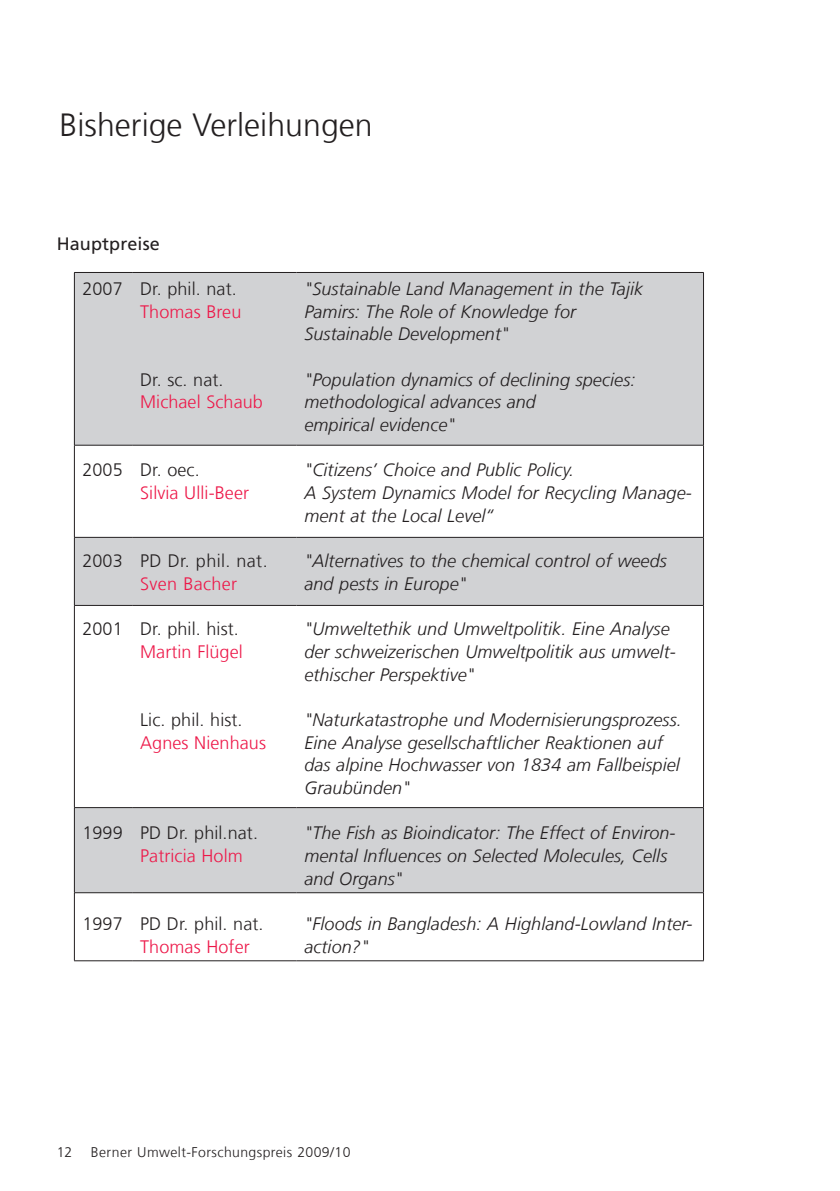
<style>
.page{position:relative;width:840px;height:1191px;background:#fff}
.page>*{position:absolute;margin:0;border:0;box-sizing:border-box;transform-origin:0 0}
._1__Haupttitel_16pt{font:300 32px "Frutiger LT Com";color:#231f20}
._5__Grundtext_9pt{font:italic 300 18px/22.6px "Frutiger LT Com";letter-spacing:.005em;color:#231f20}
._5__Grundtext_9pt-2{font:300 18px/22.6px "Frutiger LT Com";letter-spacing:.005em;color:#231f20}
._5__Grundtext_9pt-3{font:300 18px "Frutiger LT Com";letter-spacing:.005em;color:#ed1748}
.Zwischentitel_9pt_ro{font:18px "Frutiger LT Com";letter-spacing:.005em;color:#231f20}
.Umschlag_Untertitel{font:300 18px "Frutiger LT Com";letter-spacing:.005em;color:#231f20}
.t1{font:300 14px "Frutiger LT Com";letter-spacing:.03em;color:#231f20}
.s1{color:#ed1748}
</style>
<div class="page">
<svg style="left:75px;top:273px;width:627px;height:619px;fill:#d1d2d4"></svg>
<hr style="left:74px;top:272px;width:58px;height:1px;background:#231f20">
<hr style="left:74px;top:273px;width:1px;height:172px;background:#231f20">
<hr style="left:132px;top:272px;width:164px;height:1px;background:#231f20">
<hr style="left:296px;top:272px;width:407px;height:1px;background:#231f20">
<hr style="left:702px;top:273px;width:1px;height:172px;background:#231f20">
<hr style="left:74px;top:445px;width:58px;height:1px;background:#231f20">
<hr style="left:74px;top:445px;width:1px;height:92px;background:#231f20">
<hr style="left:132px;top:445px;width:164px;height:1px;background:#231f20">
<hr style="left:296px;top:445px;width:407px;height:1px;background:#231f20">
<hr style="left:702px;top:445px;width:1px;height:92px;background:#231f20">
<hr style="left:74px;top:537px;width:58px;height:1px;background:#231f20">
<hr style="left:74px;top:537px;width:1px;height:68px;background:#231f20">
<hr style="left:132px;top:537px;width:164px;height:1px;background:#231f20">
<hr style="left:296px;top:537px;width:407px;height:1px;background:#231f20">
<hr style="left:702px;top:537px;width:1px;height:68px;background:#231f20">
<hr style="left:74px;top:605px;width:58px;height:1px;background:#231f20">
<hr style="left:74px;top:605px;width:1px;height:202px;background:#231f20">
<hr style="left:132px;top:605px;width:164px;height:1px;background:#231f20">
<hr style="left:296px;top:605px;width:407px;height:1px;background:#231f20">
<hr style="left:702px;top:605px;width:1px;height:202px;background:#231f20">
<hr style="left:74px;top:807px;width:58px;height:1px;background:#231f20">
<hr style="left:74px;top:808px;width:1px;height:84px;background:#231f20">
<hr style="left:132px;top:807px;width:164px;height:1px;background:#231f20">
<hr style="left:296px;top:807px;width:407px;height:1px;background:#231f20">
<hr style="left:702px;top:808px;width:1px;height:84px;background:#231f20">
<hr style="left:74px;top:892px;width:58px;height:1px;background:#231f20">
<hr style="left:74px;top:893px;width:1px;height:67px;background:#231f20">
<hr style="left:132px;top:892px;width:164px;height:1px;background:#231f20">
<hr style="left:296px;top:892px;width:407px;height:1px;background:#231f20">
<hr style="left:702px;top:893px;width:1px;height:67px;background:#231f20">
<hr style="left:74px;top:960px;width:58px;height:1px;background:#231f20">
<hr style="left:132px;top:960px;width:164px;height:1px;background:#231f20">
<hr style="left:296px;top:960px;width:407px;height:1px;background:#231f20">
<p class="_1__Haupttitel_16pt" style="left:60px;top:106px;width:314px">Bisherige Verleihungen</p>
<p class="Zwischentitel_9pt_ro" style="left:57px;top:233px;width:104px">Hauptpreise</p>
<p class="Umschlag_Untertitel" style="left:82px;top:278px;width:42px">2007</p>
<p class="_5__Grundtext_9pt-2" style="left:140px;top:277px;width:98px">Dr. phil. nat.</p>
<p class="_5__Grundtext_9pt-3" style="left:140px;top:301px;width:103px">Thomas Breu</p>
<p class="_5__Grundtext_9pt-2" style="left:140px;top:368px;width:85px">Dr. sc. nat.</p>
<p class="_5__Grundtext_9pt-3" style="left:140px;top:392px;width:124px">Michael Schaub</p>
<p class="Umschlag_Untertitel" style="left:82px;top:460px;width:42px">2005</p>
<p class="_5__Grundtext_9pt-2" style="left:140px;top:459px;width:61px">Dr. oec.</p>
<p class="_5__Grundtext_9pt-3" style="left:140px;top:482px;width:110px">Silvia Ulli-Beer</p>
<p class="_5__Grundtext_9pt-2" style="left:82px;top:550px;width:42px">2003</p>
<p class="_5__Grundtext_9pt-2" style="left:140px;top:550px;width:129px">PD Dr. phil. nat.</p>
<p class="_5__Grundtext_9pt-3" style="left:140px;top:573px;width:98px">Sven Bacher</p>
<p class="_5__Grundtext_9pt-2" style="left:82px;top:618px;width:42px">2001</p>
<p class="_5__Grundtext_9pt-2" style="left:140px;top:618px;width:100px">Dr. phil. hist.</p>
<p class="_5__Grundtext_9pt-3" style="left:140px;top:641px;width:104px">Martin Flügel</p>
<p class="_5__Grundtext_9pt-2" style="left:140px;top:708px;width:127px">Lic. phil. hist.<br><span class="s1">Agnes Nienhaus</span></p>
<p class="_5__Grundtext_9pt-2" style="left:82px;top:822px;width:42px">1999</p>
<p class="_5__Grundtext_9pt-2" style="left:140px;top:822px;width:119px">PD Dr. phil.nat.</p>
<p class="_5__Grundtext_9pt-3" style="left:140px;top:845px;width:104px">Patricia Holm</p>
<p class="_5__Grundtext_9pt-2" style="left:82px;top:912px;width:42px">1997</p>
<p class="_5__Grundtext_9pt-2" style="left:140px;top:912px;width:125px">PD Dr. phil. nat.</p>
<p class="_5__Grundtext_9pt-3" style="left:140px;top:936px;width:111px">Thomas Hofer</p>
<p class="_5__Grundtext_9pt" style="left:304px;top:277px;width:340px">"Sustainable Land Management in the Tajik<br>Pamirs: The Role of Knowledge for</p>
<p class="_5__Grundtext_9pt" style="left:304px;top:323px;width:206px">Sustainable Development"</p>
<p class="_5__Grundtext_9pt" style="left:304px;top:368px;width:332px">"Population dynamics of declining species: methodological advances and</p>
<p class="_5__Grundtext_9pt" style="left:304px;top:413px;width:153px">empirical evidence"</p>
<p class="_5__Grundtext_9pt" style="left:304px;top:459px;width:271px">"Citizens’ Choice and Public Policy.</p>
<p class="_5__Grundtext_9pt" style="left:304px;top:481px;width:388px">A System Dynamics Model for Recycling Manage&shy;ment at the Local Level“</p>
<p class="_5__Grundtext_9pt" style="left:304px;top:549px;width:364px">"Alternatives to the chemical control of weeds and pests in Europe"</p>
<p class="_5__Grundtext_9pt" style="left:304px;top:618px;width:372px">"Umweltethik und Umweltpolitik. Eine Analyse der schweizerischen Umweltpolitik aus umwelt&shy;ethischer Perspektive"</p>
<p class="_5__Grundtext_9pt" style="left:304px;top:708px;width:379px">"Naturkatastrophe und Modernisierungsprozess.<br>Eine Analyse gesellschaftlicher Reaktionen auf das alpine Hochwasser von 1834 am Fallbeispiel Graubünden"</p>
<p class="_5__Grundtext_9pt" style="left:304px;top:822px;width:372px">"The Fish as Bioindicator: The Effect of Environ&shy;mental Influences on Selected Molecules, Cells and Organs"</p>
<p class="_5__Grundtext_9pt" style="left:304px;top:912px;width:389px">"Floods in Bangladesh: A Highland-Lowland Inter&shy;action?"</p>
<p class="t1" style="left:57px;top:1144px;width:17px">12</p>
<p class="t1" style="left:91px;top:1144px;width:261px">Berner Umwelt-Forschungspreis 2009/10</p>
</div>
